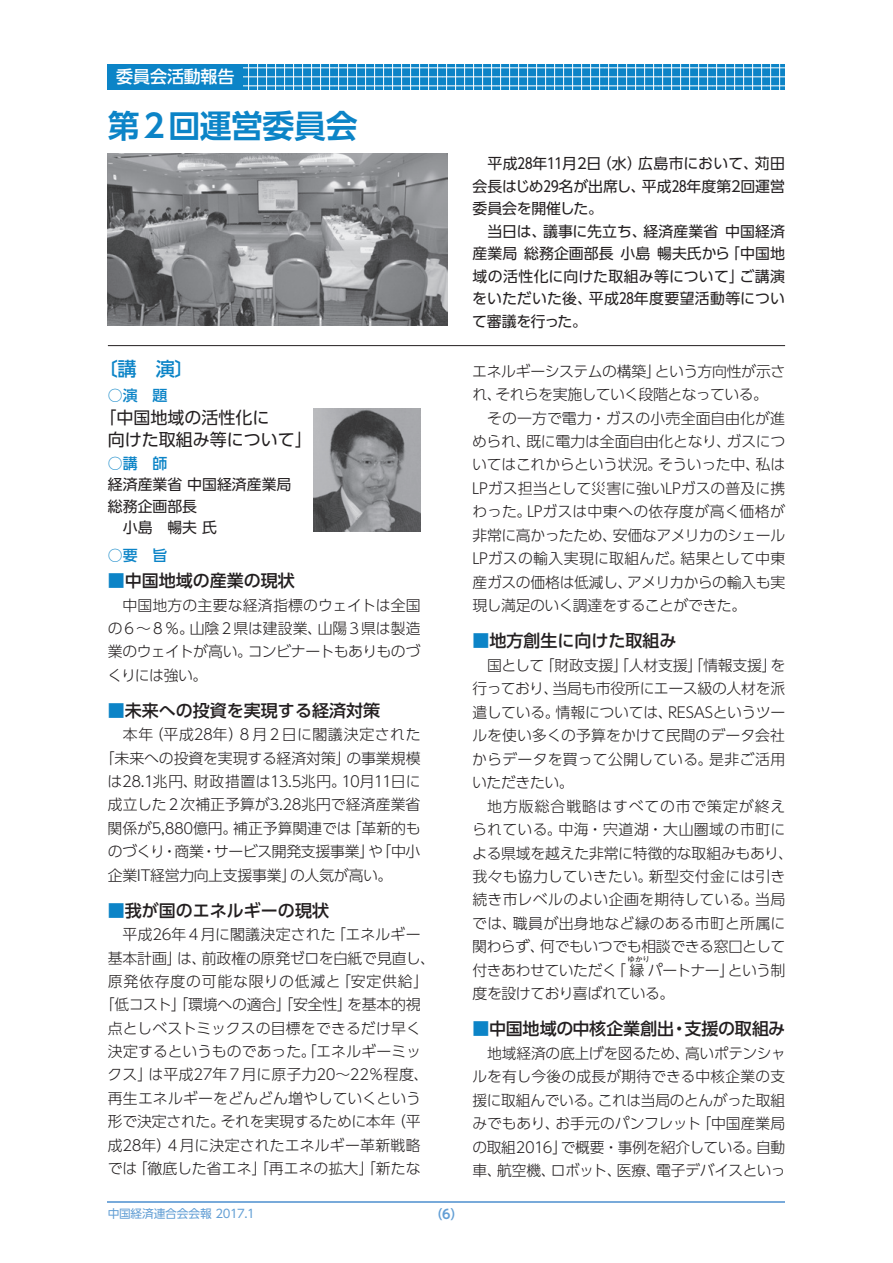
<style>
.page{position:relative;width:893px;height:1263px;background:#fff}
.page>*{position:absolute;margin:0;border:0;box-sizing:border-box;transform-origin:0 0}
.t1{font:700 31.95px "UD Shin Go Pr 6 De";letter-spacing:-.015em;color:#0c84c7}
.t2{font:500 19.2px "UD Shin Go Pr 6 N";color:#0c84c7}
.t3{font:500 16.95px "UD Shin Go Pr 6 N";color:#231f20}
.t4{font:16.95px/21.3px "UD Shin Go Pr 6 N";color:#231f20}
.t5{font:500 16.95px "UD Shin Go Pr 6 N";letter-spacing:-.01em;color:#fff}
.t6{font:300 14.85px/23.4px "UD Shin Go Pr 6 N";letter-spacing:-.01em;color:#231f20;text-align:justify}
.t7{font:300 14.85px/23.4px "UD Shin Go Pr 6 N";letter-spacing:.01em;color:#231f20;text-align:center}
.t8{font:14.85px/22.5px "UD Shin Go Pr 6 N";color:#231f20;text-align:justify}
.t9{font:300 14.85px/23.4px "UD Shin Go Pr 6 N";letter-spacing:-.035em;color:#231f20}
.t10{font:300 14.85px "UD Shin Go Pr 6 N";letter-spacing:.04em;color:#231f20}
.t11{font:300 14.85px "UD Shin Go Pr 6 N";letter-spacing:.055em;color:#231f20}
.t12{font:300 14.85px "UD Shin Go Pr 6 N";letter-spacing:-.03em;color:#231f20}
.t13{font:500 14.85px "UD Shin Go Pr 6 N";color:#0c84c7}
.t14{font:700 12.75px "UD Shin Go Pr 6 N De";color:#639fd5}
.t15{font:11.7px "UD Shin Go Pr 6 N";letter-spacing:-.01em;color:#639fd5}
.t16{font:300 7.5px "UD Shin Go Pr 6 N";color:#231f20}
.s1{color:#0c84c7}
</style>
<div class="page">
<div style="left:108px;top:64px;width:677px;height:25px;background:#0c84c7"></div>
<svg style="left:243px;top:64px;width:542px;height:25px"></svg>
<hr style="left:108px;top:1201px;width:677px;height:2px;background:#78aada">
<img style="left:313px;top:408px;width:107px;height:124px">
<hr style="left:108px;top:345px;width:677px;height:1px;background:#231f20">
<img style="left:108px;top:154px;width:340px;height:172px">
<p class="t5" style="left:116px;top:63px;width:120px">委員会活動報告</p>
<h1 class="t1" style="left:108px;top:99px;width:252px">第2回運営委員会</h1>
<p class="t2" style="left:98px;top:353px;width:97px">〔講　演〕</p>
<p class="t13" style="left:108px;top:383px;width:61px">○演　題</p>
<p class="t4" style="left:108px;top:407px;width:206px;text-indent:-9px">「中国地域の活性化に<br>向けた取組み等について」</p>
<p class="t13" style="left:108px;top:451px;width:61px">○講　師</p>
<p class="t8" style="left:108px;top:474px;width:185px;line-height:21.3px;text-align:left">経済産業省 中国経済産業局総務企画部長<br>　小島　暢夫 氏</p>
<p class="t13" style="left:108px;top:543px;width:61px">○要　旨</p>
<p class="t3" style="left:108px;top:567px;width:189px"><span class="s1">■</span>中国地域の産業の現状</p>
<p class="t6" style="left:107px;top:593px;width:315px;text-indent:15px">中国地方の主要な経済指標のウェイトは全国の6〜8％。山陰2県は建設業、山陽3県は製造業のウェイトが高い。コンビナートもありものづくりには強い。</p>
<p class="t3" style="left:108px;top:696px;width:274px"><span class="s1">■</span>未来への投資を実現する経済対策</p>
<p class="t10" style="left:123px;top:723px;width:299px">本年（平成28年）8月2日に閣議決定された</p>
<p class="t6" style="left:100px;top:746px;width:322px">「未来への投資を実現する経済対策」の事業規模</p>
<p class="t6" style="left:108px;top:769px;width:315px">は28.1兆円、財政措置は13.5兆円。10月11日に</p>
<p class="t6" style="left:108px;top:792px;width:314px">成立した2次補正予算が3.28兆円で経済産業省</p>
<p class="t6" style="left:108px;top:816px;width:315px">関係が5,880億円。補正予算関連では「革新的も</p>
<p class="t6" style="left:108px;top:839px;width:314px">のづくり・商業・サービス開発支援事業」や「中小</p>
<p class="t6" style="left:108px;top:863px;width:286px">企業IT経営力向上支援事業」の人気が高い。</p>
<p class="t3" style="left:108px;top:896px;width:223px"><span class="s1">■</span>我が国のエネルギーの現状</p>
<p class="t6" style="left:123px;top:922px;width:299px">平成26年4月に閣議決定された「エネルギー</p>
<p class="t6" style="left:108px;top:946px;width:329px">基本計画」は、前政権の原発ゼロを白紙で見直し、</p>
<p class="t11" style="left:108px;top:969px;width:322px">原発依存度の可能な限りの低減と「安定供給」</p>
<p class="t6" style="left:100px;top:992px;width:322px">「低コスト」「環境への適合」「安全性」を基本的視</p>
<p class="t6" style="left:108px;top:1016px;width:315px">点としベストミックスの目標をできるだけ早く</p>
<p class="t6" style="left:108px;top:1039px;width:315px">決定するというものであった。「エネルギーミッ</p>
<p class="t6" style="left:108px;top:1062px;width:322px">クス」は平成27年7月に原子力20〜22％程度、</p>
<p class="t6" style="left:108px;top:1086px;width:315px">再生エネルギーをどんどん増やしていくという</p>
<p class="t6" style="left:108px;top:1109px;width:314px">形で決定された。それを実現するために本年（平</p>
<p class="t7" style="left:108px;top:1133px;width:314px">成28年）4月に決定されたエネルギー革新戦略</p>
<p class="t6" style="left:108px;top:1156px;width:314px">では「徹底した省エネ」「再エネの拡大」「新たな</p>
<p class="t15" style="left:108px;top:1204px;width:149px">中国経済連合会会報 2017.1</p>
<p class="t14" style="left:430px;top:1203px;width:35px">（6）</p>
<p class="t8" style="left:472px;top:152px;width:314px;text-indent:15px">平成28年11月2日（水）広島市において、苅田会長はじめ29名が出席し、平成28年度第2回運営委員会を開催した。</p>
<p class="t8" style="left:472px;top:219px;width:314px;text-indent:15px">当日は、議事に先立ち、経済産業省 中国経済産業局 総務企画部長 小島 暢夫氏から「中国地域の活性化に向けた取組み等について」ご講演をいただいた後、平成28年度要望活動等について審議を行った。</p>
<p class="t9" style="left:472px;top:359px;width:315px">エネルギーシステムの構築」という方向性が示され、それらを実施していく段階となっている。</p>
<p class="t6" style="left:472px;top:406px;width:315px;text-indent:15px">その一方で電力・ガスの小売全面自由化が進められ、既に電力は全面自由化となり、ガスについてはこれからという状況。そういった中、私はLPガス担当として災害に強いLPガスの普及に携わった。LPガスは中東への依存度が高く価格が非常に高かったため、安価なアメリカのシェールLPガスの輸入実現に取組んだ。結果として中東産ガスの価格は低減し、アメリカからの輸入も実現し満足のいく調達をすることができた。</p>
<p class="t3" style="left:472px;top:627px;width:206px"><span class="s1">■</span>地方創生に向けた取組み</p>
<p class="t6" style="left:472px;top:653px;width:315px;text-indent:15px">国として「財政支援」「人材支援」「情報支援」を行っており、当局も市役所にエース級の人材を派遣している。情報については、RESASというツールを使い多くの予算をかけて民間のデータ会社からデータを買って公開している。是非ご活用いただきたい。</p>
<p class="t7" style="left:472px;top:794px;width:323px">地方版総合戦略はすべての市で策定が終え<br>られている。中海・宍道湖・大山圏域の市町による県域を越えた非常に特徴的な取組みもあり、我々も協力していきたい。新型交付金には引き続き市レベルのよい企画を期待している。当局では、職員が出身地など縁のある市町と所属に関わらず、何でもいつでも相談できる窓口として付きあわせていただく「縁パートナー」という制</p>
<p class="t16" style="left:628px;top:953px;width:24px">ゆかり</p>
<p class="t12" style="left:472px;top:981px;width:203px">度を設けており喜ばれている。</p>
<p class="t3" style="left:472px;top:1015px;width:314px"><span class="s1">■</span>中国地域の中核企業創出・支援の取組み</p>
<p class="t6" style="left:472px;top:1041px;width:315px;text-indent:15px">地域経済の底上げを図るため、高いポテンシャルを有し今後の成長が期待できる中核企業の支援に取組んでいる。これは当局のとんがった取組みでもあり、お手元のパンフレット「中国産業局の取組2016」で概要・事例を紹介している。自動車、航空機、ロボット、医療、電子デバイスといっ</p>
</div>
